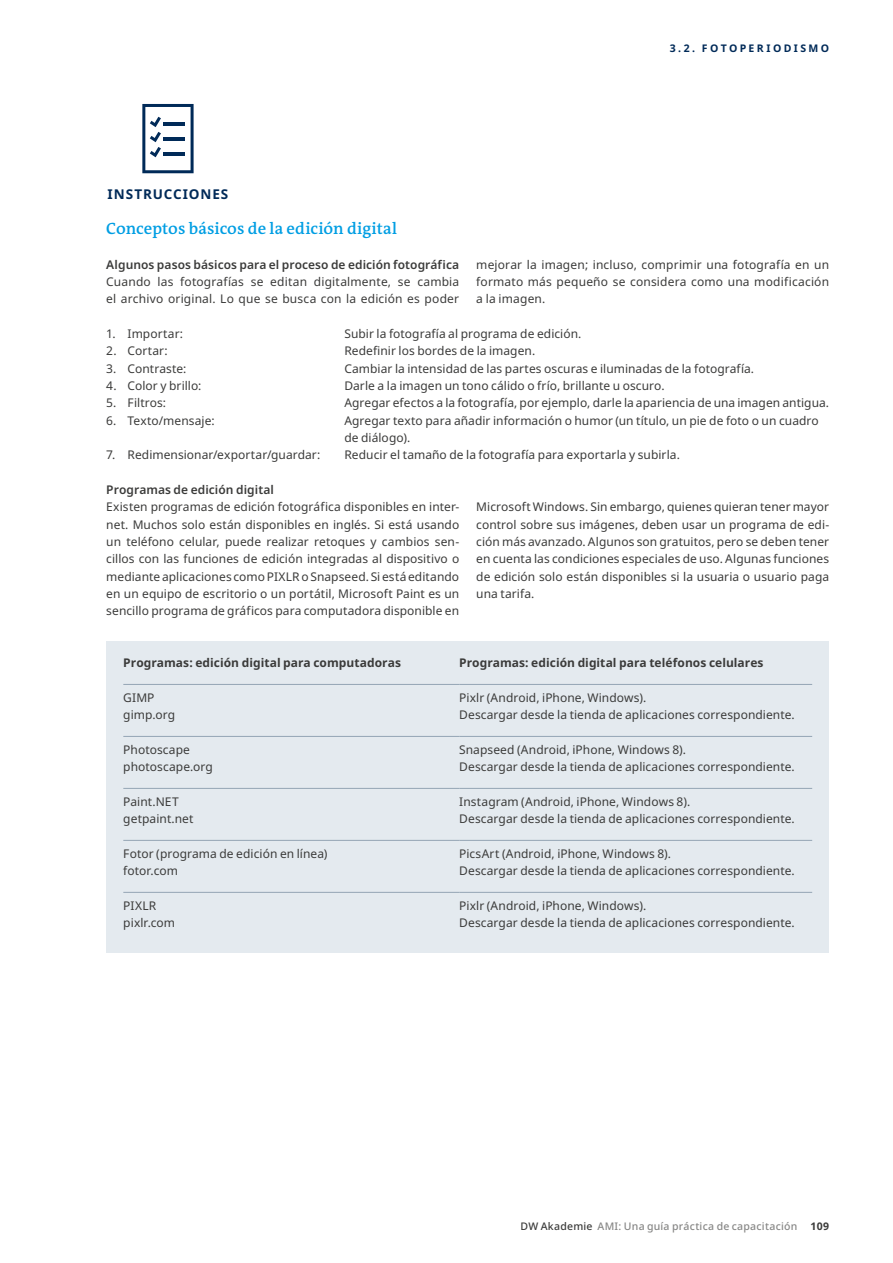
<style>
.page{position:relative;width:893px;height:1263px;background:#fff}
.page>*{position:absolute;margin:0;border:0;box-sizing:border-box;transform-origin:0 0}
.t1{font:600 16.5px "DW The Antiqua B W6";letter-spacing:.005em;color:#009ee3}
.t2{font:700 13.5px "Noto Sans";letter-spacing:.065em;color:#002a58}
.t3{font:12px/17.4px "Noto Sans";letter-spacing:.005em;color:#3b3b3a}
.t4{font:700 12px "Noto Sans";letter-spacing:.005em;color:#3b3b3a}
.t5{font:600 12px "Noto Sans";letter-spacing:.005em;color:#3b3b3a}
.t6{font:500 10.5px "Noto Sans";letter-spacing:.02em;color:#878786}
.t7{font:700 10.5px "Noto Sans";letter-spacing:.225em;color:#002a58}
.t8{font:700 10.5px "Noto Sans";color:#3b3b3a}
.s1{color:#3b3b3a}
</style>
<div class="page">
<div style="left:106px;top:641px;width:723px;height:312px;background:#e4eaef"></div>
<hr style="left:123px;top:684px;width:336px;height:1px;background:#94a5b4">
<hr style="left:459px;top:684px;width:353px;height:1px;background:#94a5b4">
<hr style="left:123px;top:736px;width:336px;height:1px;background:#94a5b4">
<hr style="left:459px;top:736px;width:353px;height:1px;background:#94a5b4">
<hr style="left:123px;top:788px;width:336px;height:1px;background:#94a5b4">
<hr style="left:459px;top:788px;width:353px;height:1px;background:#94a5b4">
<hr style="left:123px;top:840px;width:336px;height:1px;background:#94a5b4">
<hr style="left:459px;top:840px;width:353px;height:1px;background:#94a5b4">
<hr style="left:123px;top:892px;width:336px;height:1px;background:#94a5b4">
<hr style="left:459px;top:892px;width:353px;height:1px;background:#94a5b4">
<svg style="left:142px;top:104px;width:52px;height:69px"></svg>
<p class="t7" style="left:670px;top:41px;width:161px">3.2. FOTOPERIODISMO</p>
<p class="t2" style="left:108px;top:185px;width:122px">INSTRUCCIONES</p>
<h1 class="t1" style="left:106px;top:218px;width:292px">Conceptos básicos de la edición digital</h1>
<p class="t5" style="left:106px;top:256px;width:354px">Algunos pasos básicos para el proceso de edición fotográfica</p>
<p class="t3" style="left:106px;top:273px;width:354px">Cuando las fotografías se editan digitalmente, se cambia el archivo original. Lo que se busca con la edición es poder</p>
<p class="t3" style="left:476px;top:256px;width:354px;text-align:justify">mejorar la imagen; incluso, comprimir una fotografía en un formato más pequeño se considera como una modificación a la imagen.</p>
<p class="t3" style="left:106px;top:325px;width:78px">1. Importar:</p>
<p class="t3" style="left:344px;top:325px;width:239px">Subir la fotografía al programa de edición.</p>
<p class="t3" style="left:106px;top:342px;width:63px">2. Cortar:</p>
<p class="t3" style="left:344px;top:342px;width:192px">Redefinir los bordes de la imagen.</p>
<p class="t3" style="left:106px;top:360px;width:82px">3. Contraste:</p>
<p class="t3" style="left:344px;top:360px;width:411px">Cambiar la intensidad de las partes oscuras e iluminadas de la fotografía.</p>
<p class="t3" style="left:106px;top:377px;width:97px">4. Color y brillo:</p>
<p class="t3" style="left:344px;top:377px;width:322px">Darle a la imagen un tono cálido o frío, brillante u oscuro.</p>
<p class="t3" style="left:106px;top:394px;width:61px">5. Filtros:</p>
<p class="t3" style="left:344px;top:394px;width:486px">Agregar efectos a la fotografía, por ejemplo, darle la apariencia de una imagen antigua.</p>
<p class="t3" style="left:106px;top:412px;width:110px">6. Texto/mensaje:</p>
<p class="t3" style="left:344px;top:412px;width:476px">Agregar texto para añadir información o humor (un título, un pie de foto o un cuadro de diálogo).</p>
<p class="t3" style="left:106px;top:446px;width:216px">7. Redimensionar/exportar/guardar:</p>
<p class="t3" style="left:344px;top:446px;width:337px">Reducir el tamaño de la fotografía para exportarla y subirla.</p>
<p class="t5" style="left:106px;top:481px;width:169px">Programas de edición digital</p>
<p class="t3" style="left:106px;top:498px;width:354px;text-align:justify">Existen programas de edición fotográfica disponibles en inter&shy;net. Muchos solo están disponibles en inglés. Si está usando un teléfono celular, puede realizar retoques y cambios sen&shy;cillos con las funciones de edición integradas al dispositivo o mediante aplicaciones como PIXLR o Snapseed. Si está editando en un equipo de escritorio o un portátil, Microsoft Paint es un sencillo programa de gráficos para computadora disponible en</p>
<p class="t3" style="left:476px;top:498px;width:354px;text-align:justify">Microsoft Windows. Sin embargo, quienes quieran tener mayor control sobre sus imágenes, deben usar un programa de edi&shy;ción más avanzado. Algunos son gratuitos, pero se deben tener en cuenta las condiciones especiales de uso. Algunas funciones de edición solo están disponibles si la usuaria o usuario paga una tarifa.</p>
<p class="t4" style="left:123px;top:654px;width:279px">Programas: edición digital para computadoras</p>
<p class="t4" style="left:459px;top:654px;width:306px">Programas: edición digital para teléfonos celulares</p>
<p class="t3" style="left:123px;top:689px;width:53px">GIMP gimp.org</p>
<p class="t3" style="left:459px;top:689px;width:337px">Pixlr (Android, iPhone, Windows).<br>Descargar desde la tienda de aplicaciones correspondiente.</p>
<p class="t3" style="left:123px;top:741px;width:91px">Photoscape photoscape.org</p>
<p class="t3" style="left:459px;top:741px;width:337px">Snapseed (Android, iPhone, Windows 8).<br>Descargar desde la tienda de aplicaciones correspondiente.</p>
<p class="t3" style="left:123px;top:793px;width:72px">Paint.NET getpaint.net</p>
<p class="t3" style="left:459px;top:793px;width:337px">Instagram (Android, iPhone, Windows 8).<br>Descargar desde la tienda de aplicaciones correspondiente.</p>
<p class="t3" style="left:123px;top:845px;width:206px">Fotor (programa de edición en línea) fotor.com</p>
<p class="t3" style="left:459px;top:845px;width:337px">PicsArt (Android, iPhone, Windows 8).<br>Descargar desde la tienda de aplicaciones correspondiente.</p>
<p class="t3" style="left:123px;top:897px;width:53px">PIXLR pixlr.com</p>
<p class="t3" style="left:459px;top:897px;width:337px">Pixlr (Android, iPhone, Windows).<br>Descargar desde la tienda de aplicaciones correspondiente.</p>
<p class="t6" style="left:520px;top:1219px;width:278px"><span class="s1">DW Akademie</span> AMI: Una guía práctica de capacitación</p>
<p class="t8" style="left:811px;top:1219px;width:20px">109</p>
</div>
